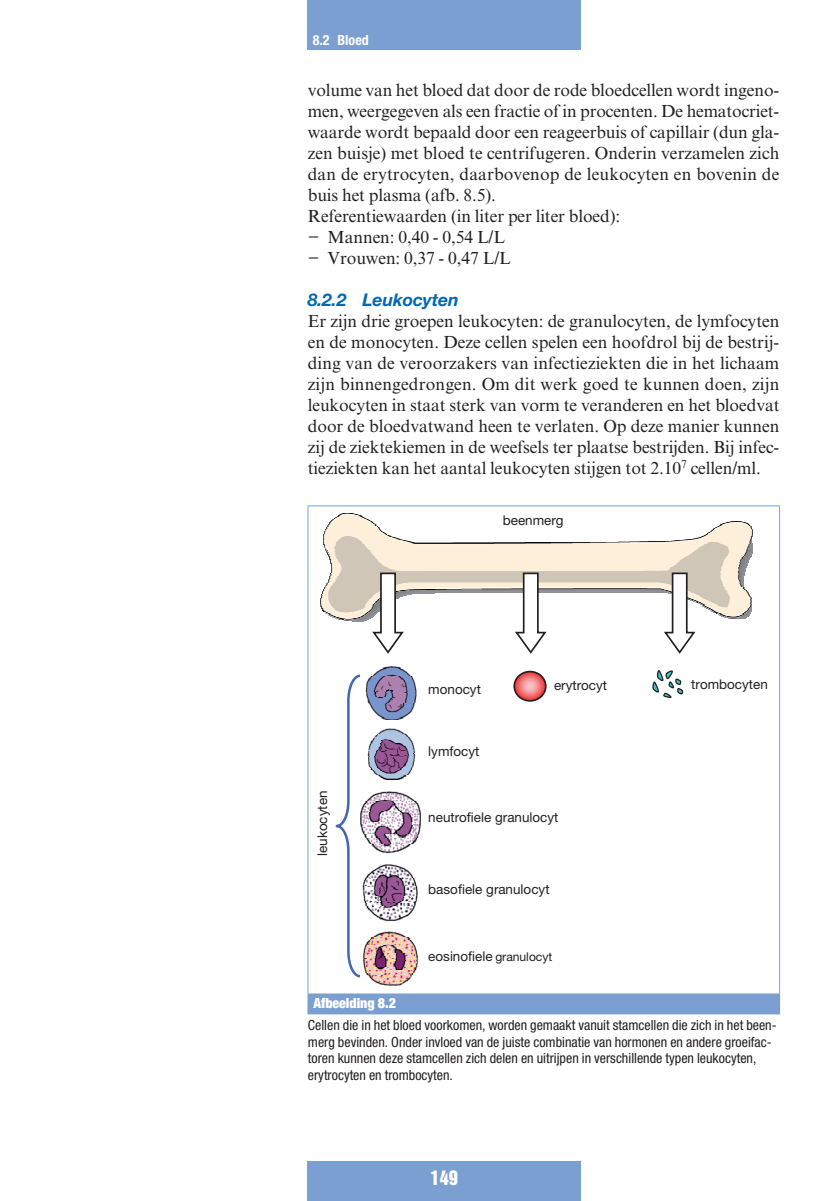
<style>
.page{position:relative;width:834px;height:1201px;background:#fff}
.page>*{position:absolute;margin:0;border:0;box-sizing:border-box;transform-origin:0 0}
.t1{font:18.38px "Helvetica Inserat LT Std";color:#fff}
.t2{font:17.5px/21px "Times New Roman MT Std";letter-spacing:-.005em;color:#231f20}
.t3{font:condensed 14px/16.6px "Helvetica Neue LT Std";color:#231f20}
.t4{font:700 condensed 14px "Helvetica Neue LT Std";color:#fff}
.t5{font:13.47px "Helvetica Neue LT Std";color:#231f20}
.s1{font-family:"Helvetica Neue LT Std";font-weight:700;font-style:italic;color:#0168b3}
.s2{font-size:12.08px}
.s3{font-weight:900;color:#fff}
</style>
<div class="page">
<div style="left:308px;top:0;width:272px;height:50px;background:#7c9fd2"></div>
<div style="left:308px;top:1161px;width:272px;height:40px;background:#7c9fd2"></div>
<div style="left:308px;top:994px;width:471px;height:20px;background:#7c9fd2"></div>
<hr style="left:307px;top:505px;width:472px;height:1px;background:#7c9fd2">
<hr style="left:307px;top:506px;width:1px;height:487px;background:#7c9fd2">
<hr style="left:779px;top:506px;width:1px;height:487px;background:#7c9fd2">
<hr style="left:307px;top:993px;width:472px;height:1px;background:#7c9fd2">
<svg style="left:307px;top:994px;width:1px;height:19px"></svg>
<svg style="left:779px;top:994px;width:1px;height:19px"></svg>
<hr style="left:307px;top:1013px;width:472px;height:1px;background:#7c9fd2">
<svg style="left:335px;top:513px;width:29px;height:5px"></svg>
<img style="left:324px;top:518px;width:63px;height:17px">
<svg style="left:720px;top:521px;width:29px;height:4px"></svg>
<img style="left:719px;top:525px;width:31px;height:1px">
<img style="left:701px;top:526px;width:50px;height:11px">
<img style="left:324px;top:535px;width:68px;height:2px">
<img style="left:324px;top:537px;width:70px;height:1px">
<img style="left:699px;top:537px;width:52px;height:1px">
<img style="left:324px;top:538px;width:73px;height:1px">
<img style="left:695px;top:538px;width:56px;height:1px">
<img style="left:323px;top:539px;width:77px;height:1px">
<img style="left:687px;top:539px;width:64px;height:1px">
<img style="left:323px;top:540px;width:82px;height:1px">
<img style="left:676px;top:540px;width:75px;height:1px">
<img style="left:324px;top:541px;width:84px;height:1px">
<img style="left:655px;top:541px;width:95px;height:1px">
<img style="left:324px;top:542px;width:89px;height:1px">
<img style="left:550px;top:542px;width:201px;height:1px">
<img style="left:324px;top:543px;width:428px;height:7px">
<img style="left:326px;top:550px;width:426px;height:4px">
<img style="left:328px;top:554px;width:423px;height:4px">
<img style="left:329px;top:558px;width:420px;height:3px">
<img style="left:331px;top:561px;width:417px;height:4px">
<img style="left:331px;top:565px;width:415px;height:6px">
<img style="left:328px;top:571px;width:416px;height:9px">
<img style="left:323px;top:580px;width:424px;height:13px">
<img style="left:323px;top:592px;width:170px;height:1px">
<img style="left:661px;top:592px;width:86px;height:1px">
<img style="left:422px;top:593px;width:12px;height:1px">
<img style="left:322px;top:593px;width:100px;height:1px">
<img style="left:696px;top:593px;width:52px;height:1px">
<img style="left:322px;top:594px;width:86px;height:1px">
<img style="left:696px;top:594px;width:53px;height:1px">
<img style="left:321px;top:595px;width:20px;height:1px">
<img style="left:696px;top:595px;width:53px;height:1px">
<img style="left:321px;top:596px;width:20px;height:1px">
<img style="left:696px;top:596px;width:54px;height:1px">
<img style="left:321px;top:597px;width:20px;height:1px">
<img style="left:696px;top:597px;width:54px;height:1px">
<img style="left:320px;top:598px;width:21px;height:1px">
<img style="left:696px;top:598px;width:54px;height:1px">
<img style="left:320px;top:599px;width:21px;height:2px">
<img style="left:696px;top:599px;width:55px;height:2px">
<img style="left:696px;top:601px;width:55px;height:1px">
<img style="left:320px;top:601px;width:21px;height:1px">
<img style="left:696px;top:602px;width:55px;height:1px">
<img style="left:320px;top:602px;width:21px;height:2px">
<img style="left:698px;top:603px;width:53px;height:1px">
<img style="left:320px;top:604px;width:21px;height:2px">
<img style="left:700px;top:604px;width:51px;height:1px">
<img style="left:702px;top:605px;width:48px;height:2px">
<img style="left:321px;top:606px;width:20px;height:2px">
<img style="left:704px;top:606px;width:46px;height:2px">
<img style="left:706px;top:607px;width:45px;height:2px">
<img style="left:322px;top:608px;width:19px;height:3px">
<img style="left:709px;top:609px;width:41px;height:2px">
<img style="left:323px;top:610px;width:18px;height:2px">
<img style="left:711px;top:611px;width:39px;height:1px">
<img style="left:325px;top:612px;width:16px;height:1px">
<img style="left:713px;top:612px;width:37px;height:1px">
<img style="left:325px;top:613px;width:16px;height:1px">
<img style="left:716px;top:613px;width:34px;height:1px">
<img style="left:327px;top:614px;width:14px;height:1px">
<img style="left:718px;top:614px;width:31px;height:1px">
<img style="left:329px;top:615px;width:12px;height:1px">
<img style="left:335px;top:617px;width:6px;height:2px">
<svg style="left:720px;top:615px;width:28px;height:4px"></svg>
<svg style="left:652px;top:670px;width:30px;height:28px"></svg>
<img style="left:514px;top:671px;width:31px;height:30px;border-radius:50%">
<div style="left:513px;top:671px;width:33px;height:31px;border:2px solid #231f20;border-radius:50%"></div>
<svg style="left:513px;top:572px;width:34px;height:82px"></svg>
<svg style="left:341px;top:572px;width:63px;height:82px"></svg>
<svg style="left:662px;top:572px;width:34px;height:82px"></svg>
<img style="left:375px;top:665px;width:33px;height:8px">
<img style="left:370px;top:978px;width:41px;height:8px">
<img style="left:335px;top:673px;width:85px;height:305px">
<p class="t4" style="left:312px;top:35px;width:58px">8.2 Bloed</p>
<p class="t2" style="left:308px;top:81px;width:473px">volume van het bloed dat door de rode bloedcellen wordt ingeno&shy;men, weergegeven als een fractie of in procenten. De hematocriet&shy;waarde wordt bepaald door een reageerbuis of capillair (dun gla&shy;zen buisje) met bloed te centrifugeren. Onderin verzamelen zich dan de erytrocyten, daarbovenop de leukocyten en bovenin de buis het plasma (afb. 8.5).<br>Referentiewaarden (in liter per liter bloed):<br>− Mannen: 0,40 - 0,54 L/L<br>− Vrouwen: 0,37 - 0,47 L/L</p>
<p class="t2" style="left:308px;top:291px;width:473px"><span class="s1">8.2.2 Leukocyten<br></span>Er zijn drie groepen leukocyten : de granulocyten, de lymfocyten en de monocyten. Deze cellen spelen een hoofdrol bij de bestrij&shy;ding van de veroorzakers van infectieziekten die in het lichaam zijn binnengedrongen. Om dit werk goed te kunnen doen, zijn leukocyten in staat sterk van vorm te veranderen en het bloedvat door de bloedvatwand heen te verlaten. Op deze manier kunnen zij de ziektekiemen in de weefsels ter plaatse bestrijden. Bij infec&shy;tieziekten kan het aantal leukocyten stijgen tot 2.10<sup>7</sup> cellen/ml.</p>
<p class="t5" style="left:317px;top:856px;width:67px;rotate:-90deg">leukocyten</p>
<p class="t5" style="left:502px;top:515px;width:62px">beenmerg</p>
<p class="t5" style="left:428px;top:683px;width:54px">monocyt</p>
<p class="t5" style="left:428px;top:745px;width:53px">lymfocyt</p>
<p class="t5" style="left:554px;top:680px;width:55px">erytrocyt</p>
<p class="t5" style="left:691px;top:679px;width:78px">trombocyten</p>
<p class="t5" style="left:428px;top:811px;width:132px">neutrofiele granulocyt</p>
<p class="t5" style="left:428px;top:884px;width:123px">basofiele granulocyt</p>
<p class="t5" style="left:428px;top:950px;width:125px">eosinofiele <span class="s2">granulocyt</span></p>
<p class="t3" style="left:308px;top:993px;width:470px;line-height:21.9px;text-indent:5px"><span class="s3">Afbeelding 8.2<br></span>Cellen die in het bloed voorkomen, worden gemaakt vanuit stamcellen die zich in het been-</p>
<p class="t3" style="left:308px;top:1035px;width:465px">merg bevinden. Onder invloed van de juiste combinatie van hormonen en andere groeifac&shy;toren kunnen deze stamcellen zich delen en uitrijpen in verschillende typen leukocyten, erytrocyten en trombo cyten.</p>
<p class="t1" style="left:430px;top:1169px;width:29px">149</p>
</div>
